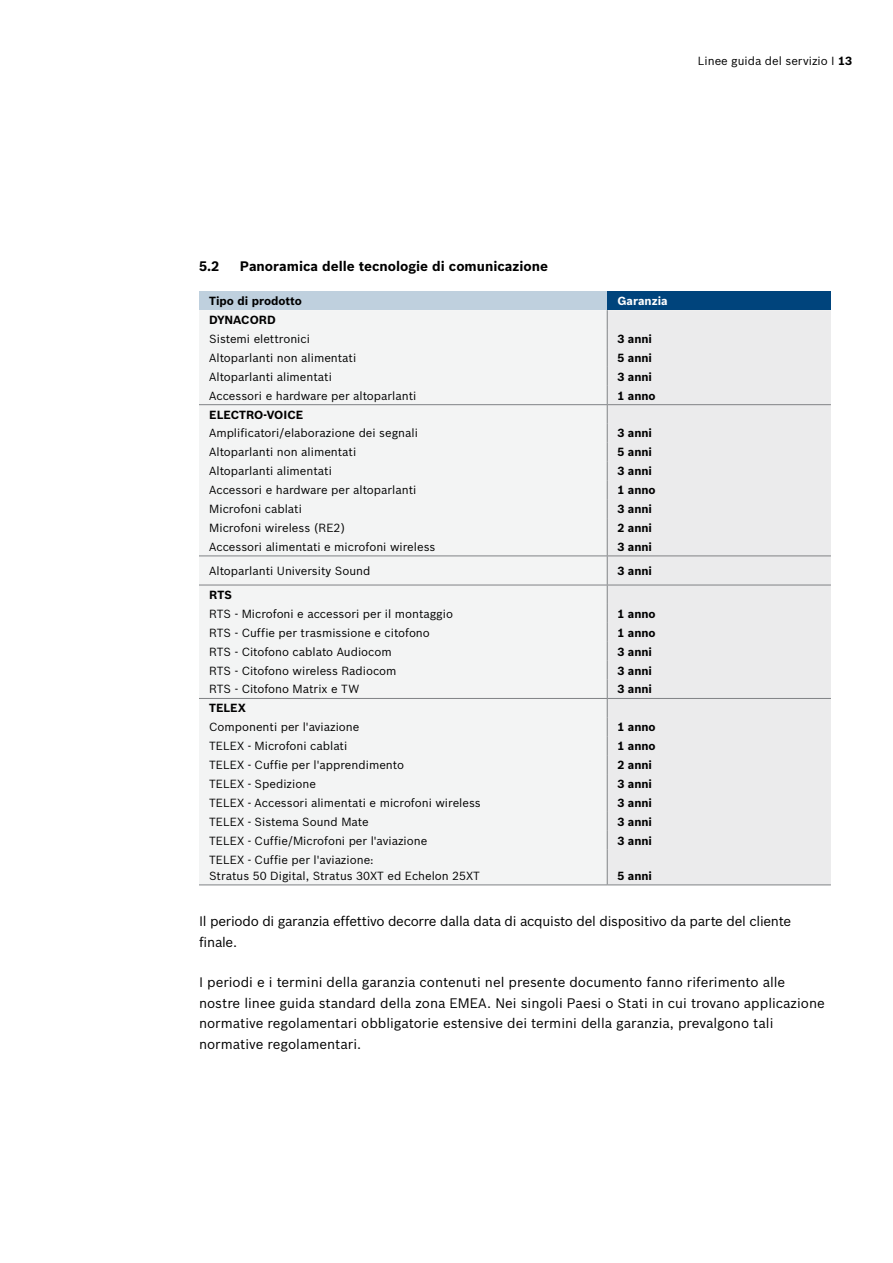
<style>
.page{position:relative;width:893px;height:1263px;background:#fff}
.page>*{position:absolute;margin:0;border:0;box-sizing:border-box;transform-origin:0 0}
.t1{font:13.5px/20.4px "Bosch Sans";color:#000}
.t2{font:13.5px/20.4px "Bosch Sans";letter-spacing:-.02em;color:#000}
.t3{font:700 13.5px "Bosch Sans";color:#000}
.t4{font:11.55px/16.4px "Bosch Sans";color:#000}
.t5{font:700 11.55px "Bosch Sans";color:#000}
.t6{font:700 11.55px "Bosch Sans";color:#fff}
.s1{font-weight:700}
</style>
<div class="page">
<div style="left:199px;top:291px;width:408px;height:19px;background:#bfd0de"></div>
<div style="left:607px;top:291px;width:224px;height:19px;background:#00447c"></div>
<div style="left:199px;top:310px;width:408px;height:574px;background:#f3f4f4"></div>
<div style="left:608px;top:310px;width:223px;height:574px;background:#ebebec"></div>
<hr style="left:199px;top:404px;width:408px;height:1px;background:#808285">
<hr style="left:607px;top:404px;width:224px;height:1px;background:#808285">
<hr style="left:199px;top:555px;width:408px;height:1px;background:#808285">
<hr style="left:607px;top:555px;width:224px;height:1px;background:#808285">
<hr style="left:199px;top:585px;width:408px;height:1px;background:#808285">
<hr style="left:607px;top:585px;width:224px;height:1px;background:#808285">
<hr style="left:199px;top:698px;width:408px;height:1px;background:#808285">
<hr style="left:607px;top:698px;width:224px;height:1px;background:#808285">
<svg style="left:607px;top:310px;width:1px;height:540px"></svg>
<hr style="left:199px;top:884px;width:408px;height:1px;background:#808285">
<hr style="left:607px;top:850px;width:1px;height:34px;background:#808285">
<hr style="left:607px;top:884px;width:224px;height:1px;background:#808285">
<p class="t4" style="left:698px;top:52px;width:156px">Linee guida del servizio I <span class="s1">13</span></p>
<p class="t3" style="left:199px;top:256px;width:22px">5.2</p>
<p class="t3" style="left:240px;top:256px;width:310px">Panoramica delle tecnologie di comunicazione</p>
<p class="t5" style="left:209px;top:292px;width:94px">Tipo di prodotto</p>
<p class="t6" style="left:617px;top:292px;width:52px">Garanzia</p>
<p class="t5" style="left:209px;top:311px;width:68px">DYNACORD</p>
<p class="t4" style="left:209px;top:330px;width:102px">Sistemi elettronici</p>
<p class="t5" style="left:617px;top:330px;width:36px">3 anni</p>
<p class="t4" style="left:209px;top:349px;width:149px">Altoparlanti non alimentati</p>
<p class="t5" style="left:617px;top:349px;width:36px">5 anni</p>
<p class="t4" style="left:209px;top:368px;width:124px">Altoparlanti alimentati</p>
<p class="t5" style="left:617px;top:368px;width:36px">3 anni</p>
<p class="t4" style="left:209px;top:386px;width:209px">Accessori e hardware per altoparlanti</p>
<p class="t5" style="left:617px;top:387px;width:40px">1 anno</p>
<p class="t5" style="left:209px;top:406px;width:96px">ELECTRO-VOICE</p>
<p class="t4" style="left:209px;top:424px;width:210px">Amplificatori/elaborazione dei segnali</p>
<p class="t5" style="left:617px;top:424px;width:36px">3 anni</p>
<p class="t4" style="left:209px;top:443px;width:149px">Altoparlanti non alimentati</p>
<p class="t5" style="left:617px;top:443px;width:36px">5 anni</p>
<p class="t4" style="left:209px;top:462px;width:124px">Altoparlanti alimentati</p>
<p class="t5" style="left:617px;top:462px;width:36px">3 anni</p>
<p class="t4" style="left:209px;top:481px;width:209px">Accessori e hardware per altoparlanti</p>
<p class="t5" style="left:617px;top:481px;width:40px">1 anno</p>
<p class="t4" style="left:209px;top:500px;width:94px">Microfoni cablati</p>
<p class="t5" style="left:617px;top:500px;width:36px">3 anni</p>
<p class="t4" style="left:209px;top:519px;width:138px">Microfoni wireless (RE2)</p>
<p class="t5" style="left:617px;top:519px;width:36px">2 anni</p>
<p class="t4" style="left:209px;top:538px;width:228px">Accessori alimentati e microfoni wireless</p>
<p class="t5" style="left:617px;top:538px;width:36px">3 anni</p>
<p class="t4" style="left:209px;top:562px;width:163px">Altoparlanti University Sound</p>
<p class="t5" style="left:617px;top:562px;width:36px">3 anni</p>
<p class="t5" style="left:209px;top:586px;width:24px">RTS</p>
<p class="t4" style="left:209px;top:605px;width:245px">RTS - Microfoni e accessori per il montaggio</p>
<p class="t5" style="left:617px;top:605px;width:40px">1 anno</p>
<p class="t4" style="left:209px;top:623px;width:222px">RTS - Cuffie per trasmissione e citofono</p>
<p class="t5" style="left:617px;top:624px;width:40px">1 anno</p>
<p class="t4" style="left:209px;top:642px;width:184px">RTS - Citofono cablato Audiocom</p>
<p class="t5" style="left:617px;top:643px;width:36px">3 anni</p>
<p class="t4" style="left:209px;top:661px;width:189px">RTS - Citofono wireless Radiocom</p>
<p class="t5" style="left:617px;top:662px;width:36px">3 anni</p>
<p class="t4" style="left:209px;top:680px;width:151px">RTS - Citofono Matrix e TW</p>
<p class="t5" style="left:617px;top:680px;width:36px">3 anni</p>
<p class="t5" style="left:209px;top:699px;width:38px">TELEX</p>
<p class="t4" style="left:209px;top:718px;width:152px">Componenti per l'aviazione</p>
<p class="t5" style="left:617px;top:718px;width:40px">1 anno</p>
<p class="t4" style="left:209px;top:737px;width:140px">TELEX - Microfoni cablati</p>
<p class="t5" style="left:617px;top:737px;width:40px">1 anno</p>
<p class="t4" style="left:209px;top:756px;width:196px">TELEX - Cuffie per l'apprendimento</p>
<p class="t5" style="left:617px;top:756px;width:36px">2 anni</p>
<p class="t4" style="left:209px;top:775px;width:108px">TELEX - Spedizione</p>
<p class="t5" style="left:617px;top:775px;width:36px">3 anni</p>
<p class="t4" style="left:209px;top:794px;width:273px">TELEX - Accessori alimentati e microfoni wireless</p>
<p class="t5" style="left:617px;top:794px;width:36px">3 anni</p>
<p class="t4" style="left:209px;top:813px;width:161px">TELEX - Sistema Sound Mate</p>
<p class="t5" style="left:617px;top:813px;width:36px">3 anni</p>
<p class="t4" style="left:209px;top:831px;width:220px">TELEX - Cuffie/Microfoni per l'aviazione</p>
<p class="t5" style="left:617px;top:832px;width:36px">3 anni</p>
<p class="t4" style="left:209px;top:850px;width:272px">TELEX - Cuffie per l'aviazione:<br>Stratus 50 Digital, Stratus 30XT ed Echelon 25XT</p>
<p class="t5" style="left:617px;top:867px;width:36px">5 anni</p>
<p class="t2" style="left:199px;top:910px;width:594px">Il periodo di garanzia effettivo decorre dalla data di acquisto del dispositivo da parte del cliente finale.</p>
<p class="t1" style="left:199px;top:971px;width:627px">I periodi e i termini della garanzia contenuti nel presente documento fanno riferimento alle nostre linee guida standard della zona EMEA. Nei singoli Paesi o Stati in cui trovano applicazione normative regolamentari obbligatorie estensive dei termini della garanzia, prevalgono tali normative regolamentari.</p>
</div>
